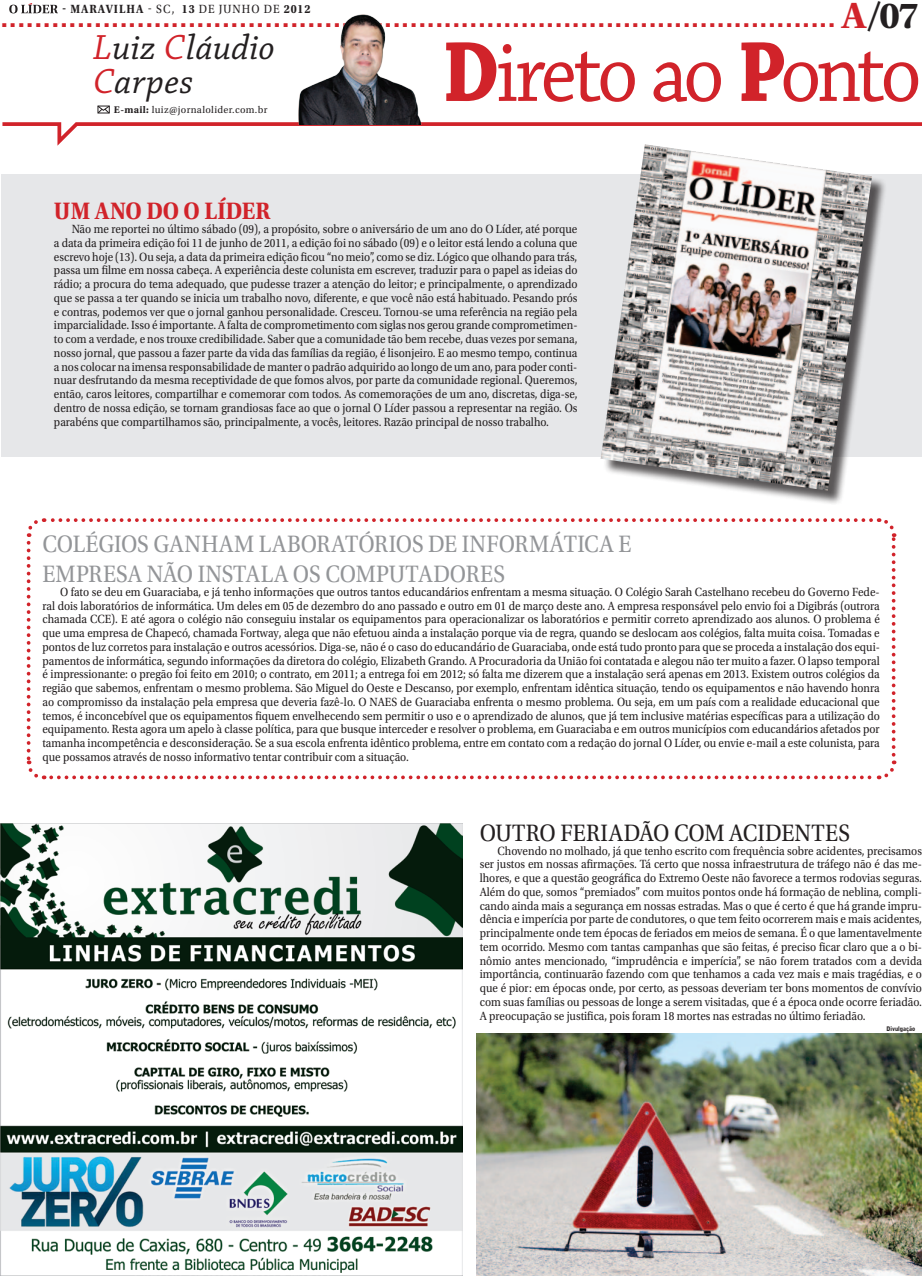
<style>
.page{position:relative;width:922px;height:1276px;background:#fff}
.page>*{position:absolute;margin:0;border:0;box-sizing:border-box;transform-origin:0 0}
.t1{font:90px "Chaparral Pro";letter-spacing:-.055em;color:#d1232a;scale:.9 1}
.t2{font:italic 36.75px/33.6px "Chaparral Pro";letter-spacing:.01em;color:#231f20}
.t3{font:25px/30px "Utopia Std";color:#939598;scale:.9 1}
.t4{font:25px "Utopia Std";letter-spacing:-.005em;color:#231f20;scale:.9 1}
.t5{font:700 25px "Utopia Std";letter-spacing:.005em;color:#d1232a;scale:.9 1}
.t6{font:700 24.12px "Rockwell";color:#d1232a}
.t7{font:12.5px/13.8px "Utopia Std";color:#231f20;text-align:justify;scale:.9 1}
.t8{font:700 12.5px "Utopia Std";letter-spacing:.085em;color:#231f20;scale:.9 1}
.t9{font:10.25px "Utopia Std";color:#231f20}
.t10{font:900 6.25px "Bell Gothic BT";letter-spacing:-.01em;color:#231f20;scale:.96 1}
.s1{font-family:"Utopia Std";font-size:38.25px}
.s2{font-family:"Utopia Std";font-size:38.25px;color:#231f20}
.s3{color:#d1232a}
.s4{font-weight:700}
.s5{font-weight:400}
</style>
<div class="page">
<svg style="left:9px;top:3px;width:49px;height:10px"></svg>
<div style="left:1px;top:174px;width:920px;height:282px;background:#e6e7e9"></div>
<svg style="left:2px;top:120px;width:919px;height:26px"></svg>
<svg style="left:97px;top:105px;width:13px;height:9px"></svg>
<img style="left:299px;top:14px;width:144px;height:110px">
<div style="left:602px;top:146px;width:285px;height:360px;background:#231f20;opacity:.75"></div>
<img style="left:600px;top:144px;width:271px;height:346px">
<img style="left:476px;top:1033px;width:445px;height:243px">
<svg style="left:26px;top:518px;width:871px;height:262px"></svg>
<img style="left:0;top:823px;width:462px;height:453px">
<h3 class="t6" style="left:0;top:4px;width:920px">.................................................................................................. <span class="s1">a</span><span class="s2">/07</span></h3>
<h2 class="t2" style="left:93px;top:32px;width:183px"><span class="s3">L</span>uiz <span class="s3">C</span>láudio<br><span class="s3">C</span>arpes</h2>
<p class="t9" style="left:114px;top:104px;width:155px"><span class="s4">E-mail:</span> luiz@jornalolider.com.br</p>
<p class="t8" style="left:62px;top:2px;width:277px">- MARAVILHA <span class="s5">- SC,</span> 13 <span class="s5">de JUNHO DE</span> 2012</p>
<h1 class="t1" style="left:442px;top:23px;width:534px"><span class="s4">D</span>ireto ao <span class="s4">P</span>onto</h1>
<h3 class="t5" style="left:54px;top:197px;width:242px">UM ANO DO O LÍDER</h3>
<p class="t7" style="left:54px;top:222px;width:583px;text-indent:18px">Não me reportei no último sábado (09), a propósito, sobre o aniversário de um ano do O Líder, até porque a data da primeira edição foi 11 de junho de 2011, a edição foi no sábado (09) e o leitor está lendo a coluna que escrevo hoje (13). Ou seja, a data da primeira edição ficou “no meio”, como se diz. Lógico que olhando para trás, passa um filme em nossa cabeça. A experiência deste colunista em escrever, traduzir para o papel as ideias do rádio; a procura do tema adequado, que pudesse trazer a atenção do leitor; e principalmente, o aprendizado que se passa a ter quando se inicia um trabalho novo, diferente, e que você não está habituado. Pesando prós e contras, podemos ver que o jornal ganhou personalidade. Cresceu. Tornou-se uma referência na região pela imparcialidade. Isso é importante. A falta de comprometimento com siglas nos gerou grande comprometimen&shy;to com a verdade, e nos trouxe credibilidade. Saber que a comunidade tão bem recebe, duas vezes por semana, nosso jornal, que passou a fazer parte da vida das famílias da região, é lisonjeiro. E ao mesmo tempo, continua a nos colocar na imensa responsabilidade de manter o padrão adquirido ao longo de um ano, para poder conti&shy;nuar desfrutando da mesma receptividade de que fomos alvos, por parte da comunidade regional. Queremos, então, caros leitores, compartilhar e comemorar com todos. As comemorações de um ano, discretas, diga-se, dentro de nossa edição, se tornam grandiosas face ao que o jornal O Líder passou a representar na região. Os parabéns que compartilhamos são, principalmente, a vocês, leitores. Razão principal de nosso trabalho.</p>
<h3 class="t3" style="left:42px;top:529px;width:654px">COLÉGIOS GANHAM LABORATÓRIOS DE INFORMÁTICA E<br>EMPRESA NÃO INSTALA OS COMPUTAD ORES</h3>
<p class="t7" style="left:42px;top:585px;width:931px;text-indent:18px">O fato se deu em Guaraciaba, e já tenho informações que outros tantos educandários enfrentam a mesma situação. O Colégio Sarah Castelhano recebeu do Governo Fede&shy;ral dois laboratórios de informática. Um deles em 05 de dezembro do ano passado e outro em 01 de março deste ano. A empresa responsável pelo envio foi a Digibrás (outrora chamada CCE). E até agora o colégio não conseguiu instalar os equipamentos para operacionalizar os laboratórios e permitir correto aprendizado aos alunos. O problema é que uma empresa de Chapecó, chamada Fortway, alega que não efetuou ainda a instalação porque via de regra, quando se deslocam aos colégios, falta muita coisa. Tomadas e pontos de luz corretos para instalação e outros acessórios. Diga-se, não é o caso do educandário de Guaraciaba, onde está tudo pronto para que se proceda a instalação dos equi&shy;pamentos de informática, segundo informações da diretora do colégio, Elizabeth Grando. A Procuradoria da União foi contatada e alegou não ter muito a fazer. O lapso temporal é impressionante: o pregão foi feito em 2010; o contrato, em 2011; a entrega foi em 2012; só falta me dizerem que a instalação será apenas em 2013. Existem outros colégios da região que sabemos, enfrentam o mesmo problema. São Miguel do Oeste e Descanso, por exemplo, enfrentam idêntica situação, tendo os equipamentos e não havendo honra ao compromisso da instalação pela empresa que deveria fazê-lo. O NAES de Guaraciaba enfrenta o mesmo problema. Ou seja, em um país com a realidade educacional que temos, é inconcebível que os equipamentos fiquem envelhecendo sem permitir o uso e o aprendizado de alunos, que já tem inclusive matérias específicas para a utilização do equipamento. Resta agora um apelo à classe política, para que busque interceder e resolver o problema, em Guaraciaba e em outros municípios com educandários afetados por tamanha incompetência e desconsideração. Se a sua escola enfrenta idêntico problema, entre em contato com a redação do jornal O Líder, ou envie e-mail a este colunista, para que possamos através de nosso informativo tentar contribuir com a situação.</p>
<h3 class="t4" style="left:479px;top:819px;width:413px">OUTRO FERIADÃO COM ACIDENTES</h3>
<p class="t7" style="left:479px;top:844px;width:493px;text-indent:18px">Chovendo no molhado, já que tenho escrito com frequência sobre acidentes, precisamos ser justos em nossas afirmações. Tá certo que nossa infraestrutura de tráfego não é das me&shy;lhores, e que a questão geográfica do Extremo Oeste não favorece a termos rodovias seguras.<br>Além do que, somos “premiados” com muitos pontos onde há formação de neblina, compli&shy;cando ainda mais a segurança em nossas estradas. Mas o que é certo é que há grande impru&shy;dência e imperícia por parte de condutores, o que tem feito ocorrerem mais e mais acidentes, principalmente onde tem épocas de feriados em meios de semana. É o que lamentavelmente tem ocorrido. Mesmo com tantas campanhas que são feitas, é preciso ficar claro que a o bi&shy;nômio antes mencionado, “imprudência e imperícia”, se não forem tratados com a devida importância, continuarão fazendo com que tenhamos a cada vez mais e mais tragédias, e o que é pior: em épocas onde, por certo, as pessoas deveriam ter bons momentos de convívio com suas famílias ou pessoas de longe a serem visitadas, que é a época onde ocorre feriadão.<br>A preocupação se justifica, pois foram 18 mortes nas estradas no último feriadão.</p>
<p class="t10" style="left:886px;top:1025px;width:31px">Divulgação</p>
</div>
